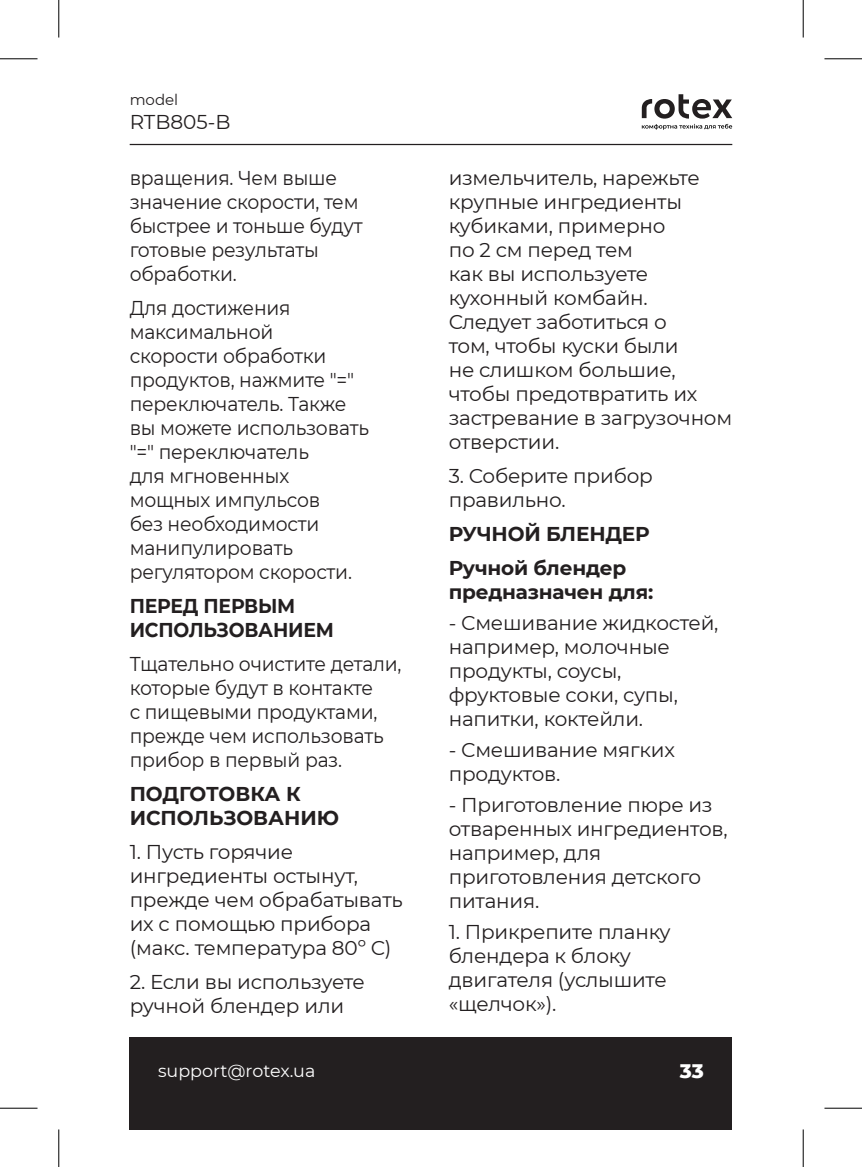
<style>
.page{position:relative;width:862px;height:1167px;background:#fff}
.page>*{position:absolute;margin:0;border:0;box-sizing:border-box;transform-origin:0 0}
.Text{font:20px/24px "Montserrat";letter-spacing:-.01em;color:#231f20}
.Text-2{font:20px/24px "Montserrat";letter-spacing:-.01em;color:#231f20;scale:.94 1}
.Text-3{font:700 20px/24px "Montserrat";letter-spacing:-.01em;color:#231f20}
.Text-4{font:700 20px/24px "Montserrat";letter-spacing:-.01em;color:#231f20;scale:.94 1}
.t1{font:800 20px "Montserrat";color:#fff}
.t2{font:17.5px "Montserrat";color:#fff}
.t3{font:15px "Montserrat";color:#231f20}
</style>
<div class="page">
<div style="left:130px;top:1037px;width:602px;height:92px;background:#231f20"></div>
<hr style="left:130px;top:144px;width:602px;height:1px;background:#231f20">
<svg style="left:642px;top:94px;width:90px;height:36px"></svg>
<hr style="left:0;top:58px;width:38px;height:1px;background:#000">
<hr style="left:824px;top:58px;width:38px;height:1px;background:#000">
<hr style="left:0;top:1107px;width:38px;height:1px;background:#000">
<hr style="left:824px;top:1107px;width:38px;height:1px;background:#000">
<hr style="left:58px;top:0;width:1px;height:37px;background:#000">
<hr style="left:58px;top:1129px;width:1px;height:37px;background:#000">
<hr style="left:802px;top:0;width:1px;height:37px;background:#000">
<hr style="left:802px;top:1129px;width:1px;height:37px;background:#000">
<p class="t3" style="left:130px;top:90px;width:50px">model</p>
<p class="Text" style="left:130px;top:110px;width:102px">RTB805-B</p>
<p class="Text-2" style="left:130px;top:165px;width:249px">вращения. Чем выше значение скорости, тем быстрее и тоньше будут готовые результаты обработки.</p>
<p class="Text-2" style="left:130px;top:295px;width:256px">Для достижения максимальной<br>скорости обработки продуктов, нажмите "=" переключатель. Также вы можете использовать "=" переключатель<br>для мгновенных мощных импульсов<br>без необходимости манипулировать регулятором скорости.</p>
<p class="Text-4" style="left:130px;top:592px;width:219px">ПЕРЕД ПЕРВЫМ<br>ИСПОЛЬЗОВАНИЕМ</p>
<p class="Text-2" style="left:130px;top:650px;width:291px">Тщательно очистите детали, которые будут в контакте<br>с пищевыми продуктами, прежде чем использовать прибор в первый раз.</p>
<p class="Text-3" style="left:130px;top:780px;width:211px">ПОДГОТОВКА К<br>ИСПОЛЬЗОВАНИЮ</p>
<p class="Text" style="left:130px;top:838px;width:275px">1. Пусть горячие ингредиенты остынут, прежде чем обрабатывать их с помощью прибора (макс. температура 80º С)</p>
<p class="Text" style="left:130px;top:968px;width:237px">2. Если вы используете ручной блендер или</p>
<p class="Text" style="left:449px;top:165px;width:285px">измельчитель, нарежьте крупные ингредиенты кубиками, примерно<br>по 2 см перед тем<br>как вы используете кухонный комбайн.<br>Следует заботиться о<br>том, чтобы куски были<br>не слишком большие, чтобы предотвратить их застревание в загрузочном отверстии.</p>
<p class="Text" style="left:449px;top:463px;width:206px">3. Соберите прибор правильно.</p>
<p class="Text-3" style="left:449px;top:520px;width:202px">РУЧНОЙ БЛЕНДЕР</p>
<p class="Text-3" style="left:449px;top:554px;width:206px">Ручной блендер предназначен для:</p>
<p class="Text" style="left:449px;top:609px;width:271px">- Смешивание жидкостей, например, молочные продукты, соусы, фруктовые соки, супы, напитки, коктейли.</p>
<p class="Text" style="left:449px;top:737px;width:228px">- Смешивание мягких продуктов.</p>
<p class="Text" style="left:449px;top:792px;width:280px">- Приготовление пюре из отваренных ингредиентов, например, для приготовления детского питания.</p>
<p class="Text" style="left:449px;top:919px;width:223px">1. Прикрепите планку блендера к блоку двигателя (услышите «щелчок»).</p>
<p class="t2" style="left:158px;top:1058px;width:159px">support@rotex.ua</p>
<p class="t1" style="left:680px;top:1056px;width:26px">33</p>
</div>
